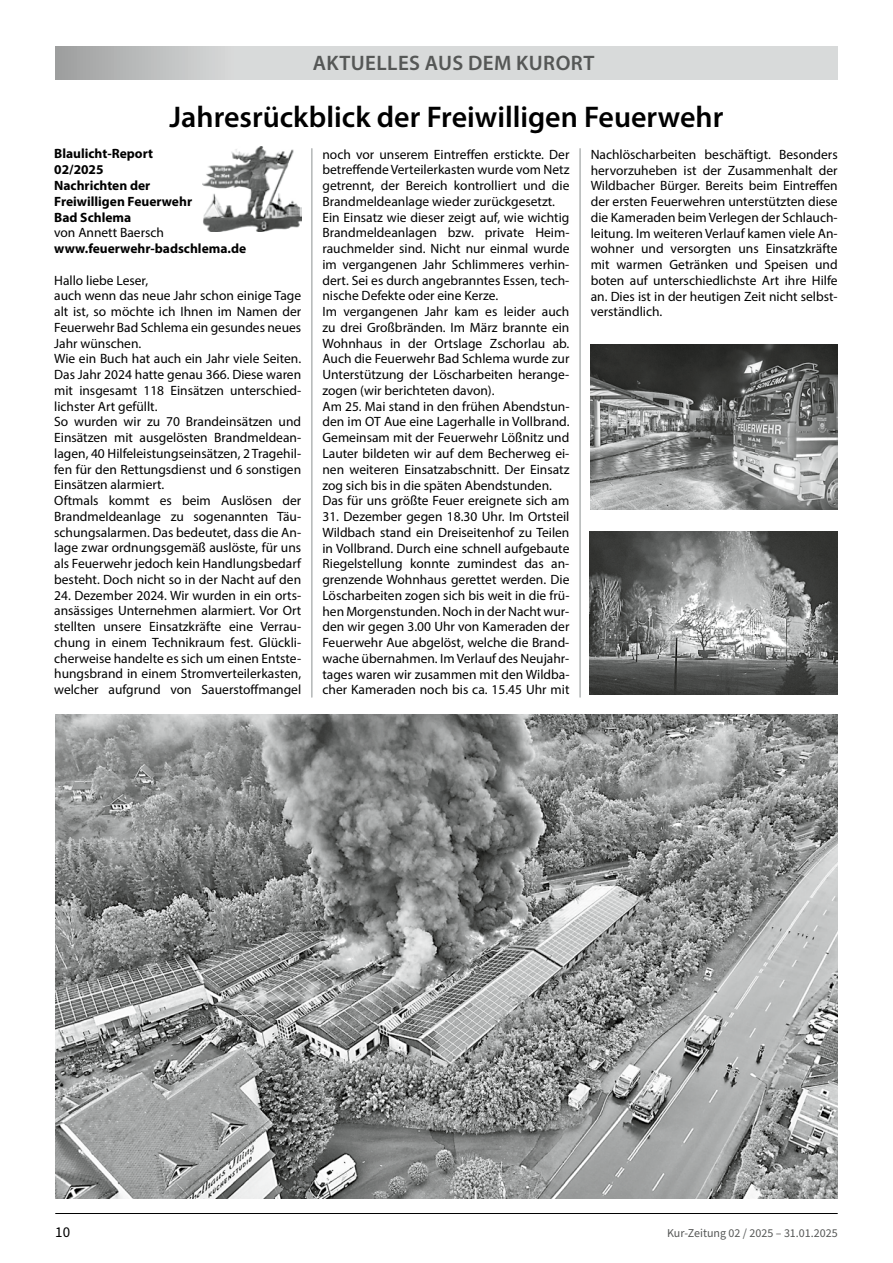
<style>
.page{position:relative;width:893px;height:1263px;background:#fff}
.page>*{position:absolute;margin:0;border:0;box-sizing:border-box;transform-origin:0 0}
.t1{font:600 30px "Myriad Pro";color:#000}
.t2{font:600 30px "Source Sans Pro";color:#000}
.t3{font:600 21px "Myriad Pro";letter-spacing:.02em;color:#555756}
.t4{font:15px "Source Sans Pro";color:#000}
.t5{font:13.5px/15.8px "Myriad Pro";color:#000;text-align:justify}
.t6{font:700 13.5px/15.8px "Myriad Pro";color:#000}
.t7{font:12px "Source Sans Pro";color:#555756}
</style>
<div class="page">
<svg style="left:55px;top:47px;width:783px;height:33px;background:#d1d3d3"></svg>
<hr style="left:55px;top:1213px;width:783px;height:1px;background:#000">
<hr style="left:311px;top:148px;width:1px;height:549px;background:#b1b4b4">
<hr style="left:580px;top:148px;width:1px;height:549px;background:#b1b4b4">
<img style="left:202px;top:146px;width:99px;height:86px">
<img style="left:55px;top:714px;width:783px;height:484px">
<img style="left:589px;top:531px;width:249px;height:163px">
<img style="left:591px;top:344px;width:247px;height:165px">
<h2 class="t3" style="left:313px;top:50px;width:283px">AKTUELLES AUS DEM KURORT</h2>
<h1 class="t1" style="left:170px;top:98px;width:555px">Jahresrückblick der Freiwilligen Feuerwehr</h1>
<h2 class="t3" style="left:307px;top:51px;width:283px">AKTUELLES AUS DEM KURORT</h2>
<h1 class="t2" style="left:267px;top:102px;width:359px">Gelungener Start in den Mai</h1>
<p class="t6" style="left:55px;top:146px;width:139px">Blaulicht-Report<br>05/2023<br>Nachrichten der<br>Freiwilligen Feuerwehr<br>Bad Schlema</p>
<p class="t5" style="left:55px;top:225px;width:111px">von Annett Baersch</p>
<p class="t6" style="left:55px;top:241px;width:194px">www.feuerwehr-badschlema.de</p>
<p class="t5" style="left:55px;top:288px;width:248px">ist bereits wieder Geschichte, Zeit ein kur&shy;zes Resümee zu ziehen. Bei bestem Wetter (das war einen Tag vorher noch nicht ganz</p>
<p class="t5" style="left:55px;top:351px;width:248px">bürger und Gäste aus Nah und Fern bei uns begrüßen. Auch in diesem Jahr fand als Hö&shy;hepunkt wieder ein Höhenfeuerwerk statt.</p>
<p class="t5" style="left:55px;top:414px;width:248px">Gründen an einem neuen Abschussplatz abgebrannt werden. Doch trotz kurzer Ver&shy;wunderung bei einigen Gästen konnte man ein atemberaubendes Höhenfeuerwerk er-</p>
<p class="t5" style="left:55px;top:493px;width:248px;text-align:left">Bad Schlema mbH, welche jedes Jahr das Höhenfeuerwerk sponsert. Auch möchten wir uns herzlich bei allen freiwilligen Helfern sowie der Johanniter Unfallhilfe e.V. bedan&shy;ken. Ohne sie wäre es uns nicht mehr mög&shy;lich, die Veranstaltung durchzuführen.<br>Ein kleiner Fehler ist uns auf unseren Plaka&shy;ten bezüglich der Startzeiten des Lampion&shy;umzuges unterlaufen. Dieser startete tat&shy;sächlich eine Stunde eher. Wir bitten dies zu entschuldigen.<br>Bedauerlicherweise wurde in den sozialen Medien kurz vor der Veranstaltung darüber</p>
<p class="t6" style="left:62px;top:161px;width:9px">2</p>
<p class="t6" style="left:96px;top:161px;width:9px">5</p>
<p class="t5" style="left:54px;top:288px;width:248px;text-align:left">auch wenn das neue Jahr schon nige Tage alt ist, so möchte ich Ihnen im Namen d Feuerwehr Bad Schlema ein gesundes neues Jahr wünschen.<br>Wie ein Buch hat auch ein Jahr viele Seiten.<br>Das Jahr 2024 hatte g nau 366. Diese waren mit i sgesamt 118 Einsätzen unt schied&shy;lich ter Art gefüllt.<br>So wurden wir zu 70 Bra dein ätzen und Einsätze mit ausgelösten Brandmeldean lagen, 40 Hilfeleistungseinsätzen, 2 Tragehil&shy;fe für den Rettungsdienst u d 6 sonstig n Einsätzen alarmiert.<br>Oftmals kom t es beim Auslösen</p>
<p class="t5" style="left:54px;top:492px;width:248px;text-indent:236px">er Brandmeldeanlage zu sogenannten Täu&shy;schungsalarmen. Das bedeutet, dass die An&shy;lage zwa ordnu gsgemäß auslöste, für u s als Feuerwehr jedoch kein Handlungsbedarf besteht. Doch nicht so in der Nacht auf den</p>
<p class="t5" style="left:54px;top:587px;width:248px;text-align:left">24. Dezember 2024. Wir w rden in ein orts ansässiges Unternehmen alarmiert. Vor Ort stellten unsere Einsatzkräft eine V rrau chung in einem Technik aum fest. Glückli&shy;cherweise ha delte es sich um einen Entste&shy;hungsb and in n m Stromvert ilerkasten, w lcher aufgrun</p>
<p class="t5" style="left:170px;top:682px;width:132px">von Sauerstoffmang l</p>
<p class="t5" style="left:322px;top:146px;width:248px;text-align:left">noch vor unserem Eintreffen erstickte. Der betreffende Verteilerkasten wurde vom Netz getrennt, der Bereich kontrolliert und die Brandmeldeanlage wieder zurückgesetzt.<br>Ein Einsatz wie dieser zeigt auf, wie wichtig Brandmeldeanlagen bzw. private Heim&shy;rauchmelder sind. Nicht nur einmal wurde im vergangenen Jahr Schlimmeres verhin&shy;dert. Sei es durch angebranntes Essen, tech&shy;nische Defekte oder eine Kerze.<br>Im vergangenen Jahr kam es leider auch zu drei Großbränden. Im März brannte ein Wohnhaus in der Ortslage Zschorlau ab.<br>Auch die Feuerwehr Bad Schlema wurde zur Unterstützung der Löscharbeiten herange&shy;zogen (wir berichteten davon).<br>Am 25. Mai stand in den frühen Abendstun&shy;den im OT Aue eine Lagerhalle in Vollbrand.<br>Gemeinsam mit der Feuerwehr Lößnitz und Lauter bildeten wir auf dem Becherweg ei&shy;nen weiteren Einsatzabschnitt. Der Einsatz zog sich bis in die späten Abendstunden.<br>Das für uns größte Feuer ereignete sich am</p>
<p class="t5" style="left:322px;top:508px;width:100px">31. Dezember ge</p>
<p class="t5" style="left:322px;top:508px;width:248px;text-indent:124px">18.30 Uhr. Im Ortsteil Wildbach stand ein Dreis enhof zu Teilen in Vollbrand. Durch ein schnell aufgebaute Riegelstellung onn e zumindest das an&shy;grenzende Woh haus gerettet werden. Die Löscharbeiten zogen sich bis weit in die frü&shy;hen Morgenstunden. Noch in der Nacht wur&shy;den wir gegen 3.00 Uhr von Kameraden der F uerwehr Au abgelöst, welche die B and&shy;wach übernahmen. Im Verlauf d s Neujahr&shy;tages waren wir zusammen mit den Wildba&shy;cher Kameraden noch bis ca. 15.45 Uhr mit</p>
<p class="t5" style="left:323px;top:509px;width:248px;text-align:left">und Veranstaltungen. In solchen Fällen bit&shy;ten wir Sie, den Wahrheitsgehalt solcher Aussagen über unsere Seiten zu prüfen, oder den Kontakt mit uns aufzunehmen.<br>Auch bei der Annahme des Feuerholzes gab es dieses Jahr eine Änderung. Leider müssen wir die Entsorgungskosten der Asche selbst tragen. Diese gilt als Sondermüll und ist sehr kostenintensiv. Deshalb haben wir uns schweren Herzens dazu entschieden, eine Gebühr für die Holzannahme zu erheben.<br>Da unser neu gegründeter Feuerwehrför-</p>
<p class="t5" style="left:591px;top:146px;width:248px">Nachlöscharbeiten beschäftigt. Besonders hervorzuheben ist der Zusammenhalt der Wildbacher Bürger. Bereits beim Eintreffen der ersten Feuerwehren unterstützten diese die Kameraden beim Verlegen der Schlauch&shy;leitung. Im weiteren Verlauf kamen viele An&shy;wohner und versorgten uns Einsatzkräfte mit warmen Getränken und Speisen und boten auf unterschiedlichste Art ihre Hilfe an. Dies ist in der heutigen Zeit nicht selbst&shy;verständlich.</p>
<p class="t4" style="left:55px;top:1222px;width:16px">10</p>
<p class="t7" style="left:667px;top:1225px;width:172px">Kur-Zeitung 02 / 2025 – 31.01.2025</p>
<p class="t4" style="left:55px;top:1227px;width:16px">10</p>
<p class="t7" style="left:668px;top:1228px;width:170px">Kur-Zeitung 06 / 2023 – 26.05.2023</p>
</div>
